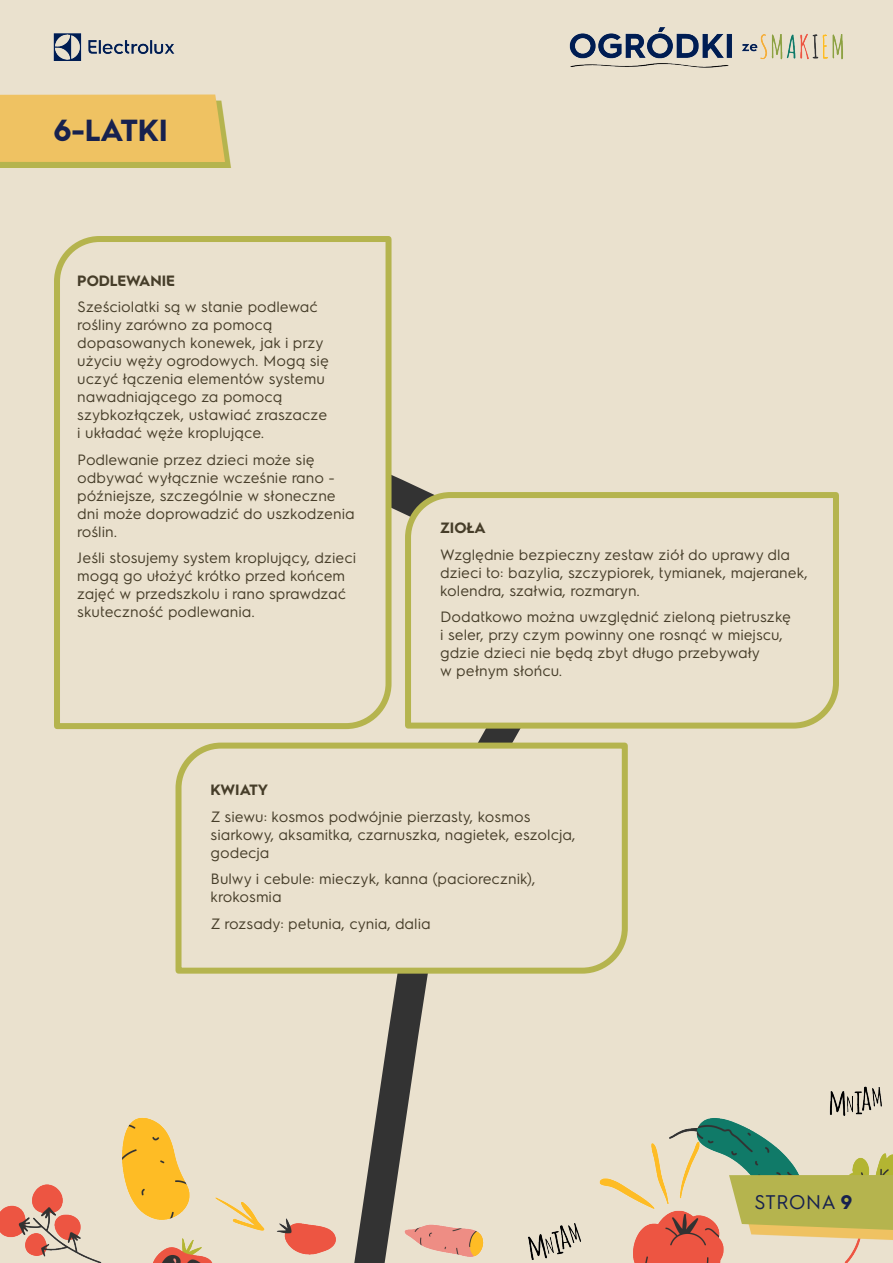
<style>
.page{position:relative;width:893px;height:1263px;background:#eae1ce}
.page>*{position:absolute;margin:0;border:0;box-sizing:border-box;transform-origin:0 0}
.t1{font:700 30.6px "Electrolux Sans";letter-spacing:-.005em;color:#17214e}
.t2{font:19.8px "Electrolux Sans";color:#17214e}
.t3{font:15px/18px "Electrolux Sans";color:#463d29}
.t4{font:700 15px "Electrolux Sans";color:#463d29}
.s1{font-weight:700}
</style>
<div class="page">
<img style="left:0;top:27px;width:843px;height:68px">
<img style="left:0;top:1086px;width:893px;height:177px">
<svg style="left:186px;top:476px;width:417px;height:787px"></svg>
<svg style="left:0;top:126px;width:231px;height:42px;background:#b9b758"></svg>
<div style="left:0;top:95px;width:225px;height:67px;background:#efc262"></div>
<svg style="left:54px;top:236px;width:341px;height:496px"></svg>
<svg style="left:402px;top:489px;width:437px;height:243px"></svg>
<svg style="left:175px;top:740px;width:453px;height:237px"></svg>
<div style="left:739px;top:1184px;width:154px;height:74px;background:#eae1ce"></div>
<svg style="left:729px;top:1175px;width:164px;height:73px"></svg>
<p class="t1" style="left:54px;top:109px;width:116px">6-LATKI</p>
<p class="t4" style="left:77px;top:270px;width:99px">PODLEWANIE</p>
<p class="t3" style="left:77px;top:297px;width:253px">Sześciolatki są w stanie podlewać rośliny zarówno za pomocą dopasowanych konewek, jak i przy użyciu węży ogrodowych. Mogą się uczyć łączenia elementów systemu nawadniającego za pomocą szybkozłączek, ustawiać zraszacze i układać węże kroplujące.</p>
<p class="t3" style="left:77px;top:449px;width:279px">Podlewanie przez dzieci może się odbywać wyłącznie wcześnie rano - późniejsze, szczególnie w słoneczne dni może doprowadzić do uszkodzenia roślin.</p>
<p class="t3" style="left:77px;top:548px;width:280px">Jeśli stosujemy system kroplujący, dzieci mogą go ułożyć krótko przed końcem zajęć w przedszkolu i rano sprawdzać skuteczność podlewania.</p>
<p class="t4" style="left:440px;top:518px;width:47px">ZIOŁA</p>
<p class="t3" style="left:440px;top:545px;width:369px">Względnie bezpieczny zestaw ziół do uprawy dla dzieci to: bazylia, szczypiorek, tymianek, majeranek, kolendra, szałwia, rozmaryn.</p>
<p class="t3" style="left:440px;top:607px;width:352px">Dodatkowo można uwzględnić zieloną pietruszkę i seler, przy czym powinny one rosnąć w miejscu, gdzie dzieci nie będą zbyt długo przebywały<br>w pełnym słońcu.</p>
<p class="t4" style="left:211px;top:779px;width:59px">KWIATY</p>
<p class="t3" style="left:211px;top:806px;width:366px">Z siewu: kosmos podwójnie pierzasty, kosmos siarkowy, aksamitka, czarnuszka, nagietek, eszolcja, godecja</p>
<p class="t3" style="left:211px;top:869px;width:326px">Bulwy i cebule: mieczyk, kanna (paciorecznik), krokosmia</p>
<p class="t3" style="left:211px;top:913px;width:222px">Z rozsady: petunia, cynia, dalia</p>
<h2 class="t2" style="left:754px;top:1188px;width:100px">STRONA <span class="s1">9</span></h2>
</div>
